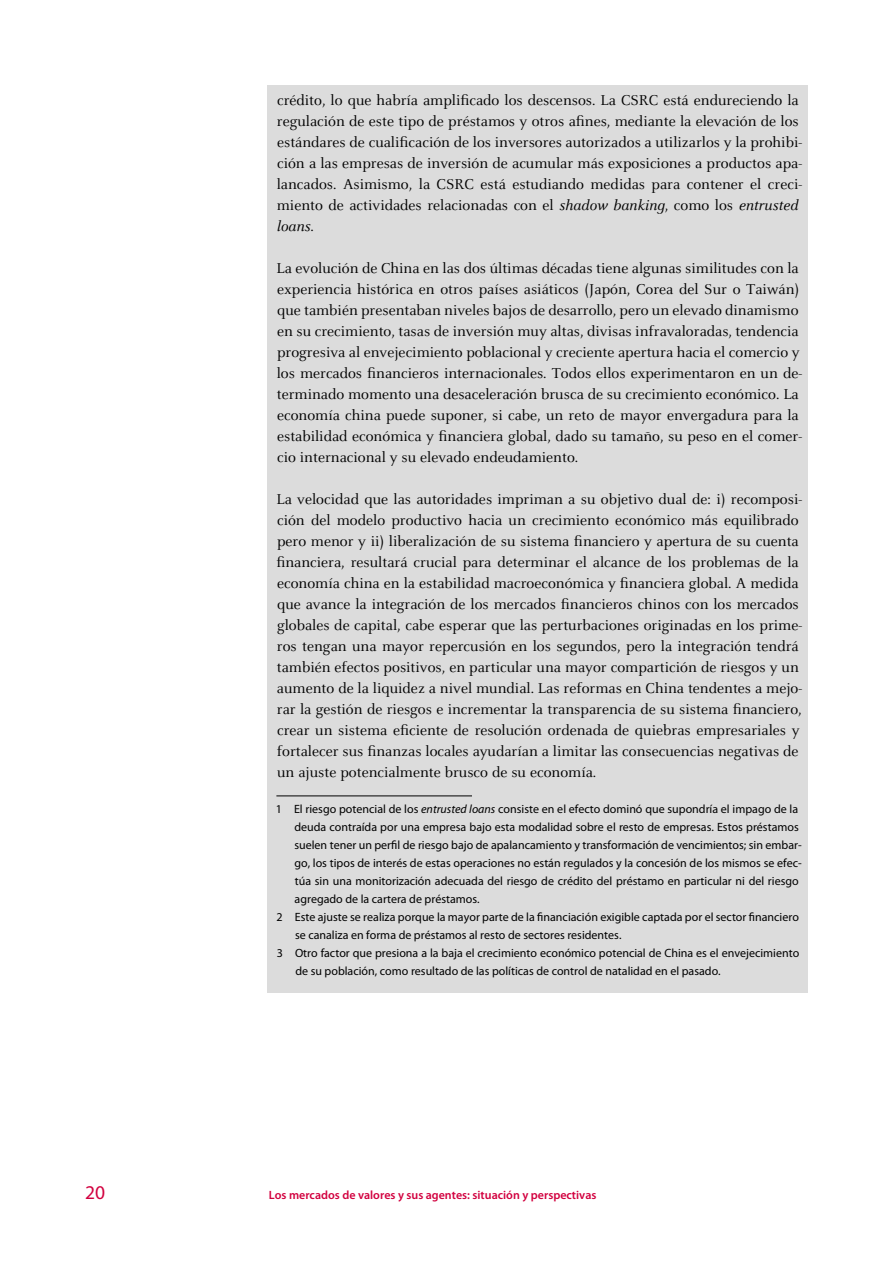
<style>
.page{position:relative;width:893px;height:1263px;background:#fff}
.page>*{position:absolute;margin:0;border:0;box-sizing:border-box;transform-origin:0 0}
.t1{font:19.5px "Myriad Pro";color:#d2003f}
._05-Texto_general{font:15.75px/21px "Celeste";color:#000}
._12_Nota_1_recuadro{font:12px/18px "Myriad Pro";color:#000}
.t2{font:600 12px "Myriad Pro";color:#d2003f}
.s1{font-style:italic}
</style>
<div class="page">
<div style="left:268px;top:85px;width:540px;height:908px;background:#dcdcdc"></div>
<hr style="left:276px;top:796px;width:196px;height:1px;background:#000">
<p class="_05-Texto_general" style="left:277px;top:90px;width:527px">crédito, lo que habría amplificado los descensos. La CSRC está endureciendo la regulación de este tipo de préstamos y otros afines, mediante la elevación de los estándares de cualificación de los inversores autorizados a utilizarlos y la prohibi&shy;ción a las empresas de inversión de acumular más exposiciones a productos apa&shy;lancados. Asimismo, la CSRC está estudiando medidas para contener el creci&shy;miento de actividades relacionadas con el <span class="s1">shadow banking</span>, como los <span class="s1">entrusted loans</span>.</p>
<p class="_05-Texto_general" style="left:277px;top:258px;width:527px">La evolución de China en las dos últimas décadas tiene algunas similitudes con la experiencia histórica en otros países asiáticos (Japón, Corea del Sur o Taiwán) que también presentaban niveles bajos de desarrollo, pero un elevado dinamismo en su crecimiento, tasas de inversión muy altas, divisas infravaloradas, tendencia progresiva al envejecimiento poblacional y creciente apertura hacia el comercio y los mercados financieros internacionales. Todos ellos experimentaron en un de&shy;terminado momento una desaceleración brusca de su crecimiento económico. La economía china puede suponer, si cabe, un reto de mayor envergadura para la estabilidad económica y financiera global, dado su tamaño, su peso en el comer&shy;cio internacional y su elevado endeudamiento.</p>
<p class="_05-Texto_general" style="left:276px;top:489px;width:527px">La velocidad que las autoridades impriman a su objetivo dual de: i) recomposi&shy;ción del modelo productivo hacia un crecimiento económico más equilibrado pero menor y ii) liberalización de su sistema financiero y apertura de su cuenta financiera, resultará crucial para determinar el alcance de los problemas de la economía china en la estabilidad macroeconómica y financiera global. A medida que avance la integración de los mercados financieros chinos con los mercados globales de capital, cabe esperar que las perturbaciones originadas en los prime&shy;ros tengan una mayor repercusión en los segundos, pero la integración tendrá también efectos positivos, en particular una mayor compartición de riesgos y un aumento de la liquidez a nivel mundial. Las reformas en China tendentes a mejo&shy;rar la gestión de riesgos e incrementar la transparencia de su sistema financiero, crear un sistema eficiente de resolución ordenada de quiebras empresariales y fortalecer sus finanzas locales ayudarían a limitar las consecuencias negativas de un ajuste potencialmente brusco de su economía.</p>
<p class="_12_Nota_1_recuadro" style="left:294px;top:800px;width:509px;text-indent:-18px">1 El riesgo potencial de los <span class="s1">entrusted loans</span> consiste en el efecto dominó que supondría el impago de la deuda contraída por una empresa bajo esta modalidad sobre el resto de empresas. Estos préstamos suelen tener un perfil de riesgo bajo de apalancamiento y transformación de vencimientos; sin embar&shy;go, los tipos de interés de estas operaciones no están regulados y la concesión de los mismos se efec&shy;túa sin una monitorización adecuada del riesgo de crédito del préstamo en particular ni del riesgo agregado de la cartera de préstamos.</p>
<p class="_12_Nota_1_recuadro" style="left:295px;top:908px;width:505px;text-indent:-18px">2 Este ajuste se realiza porque la mayor parte de la financiación exigible captada por el sector financiero se canaliza en forma de préstamos al resto de sectores residentes.</p>
<p class="_12_Nota_1_recuadro" style="left:295px;top:944px;width:505px;text-indent:-18px">3 Otro factor que presiona a la baja el crecimiento económico potencial de China es el envejecimiento de su población, como resultado de las políticas de control de natalidad en el pasado.</p>
<p class="t1" style="left:85px;top:1180px;width:22px">20</p>
<p class="t2" style="left:269px;top:1188px;width:329px">Los mercados de valores y sus agentes: situación y perspectivas</p>
</div>
